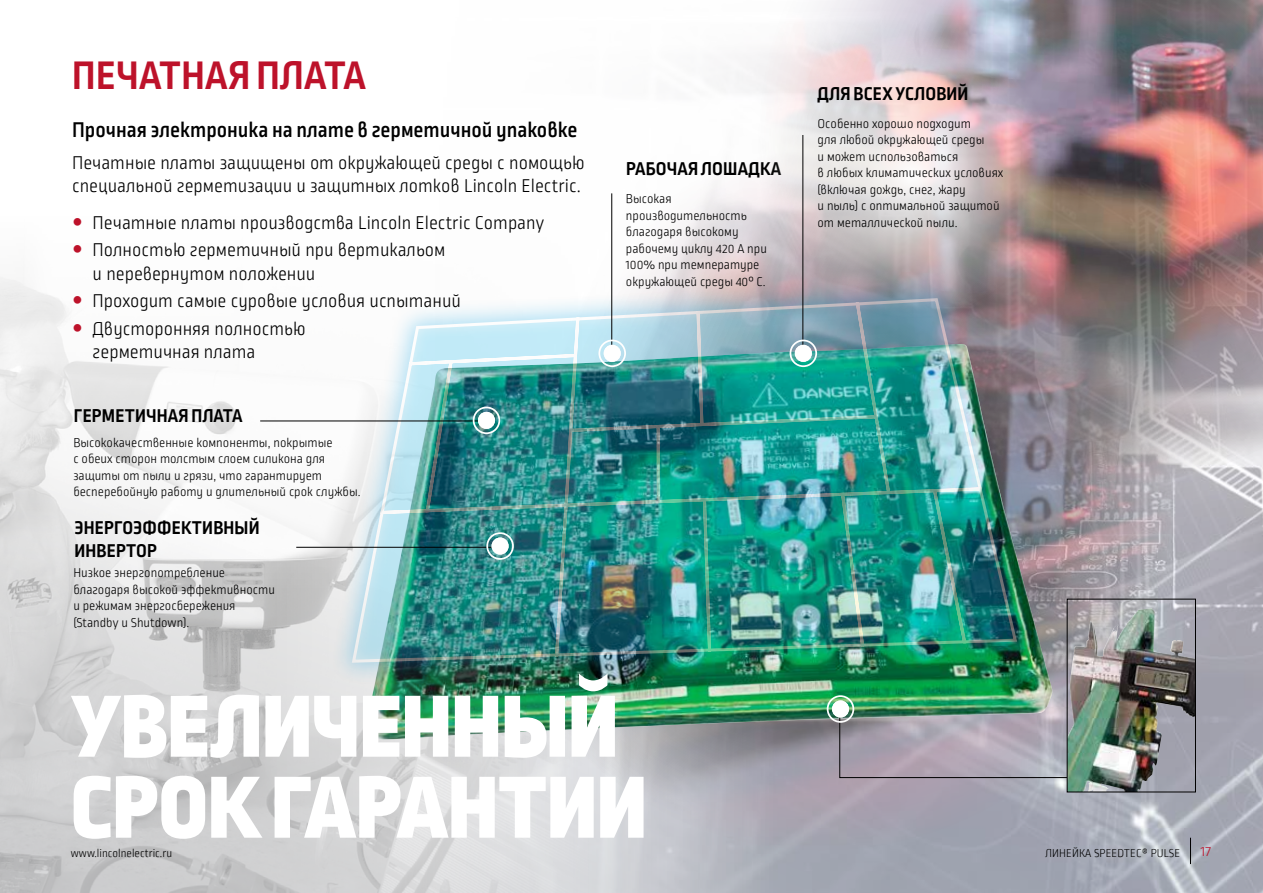
<style>
.page{position:relative;width:1263px;height:893px;background:#fff}
.page>*{position:absolute;margin:0;border:0;box-sizing:border-box;transform-origin:0 0}
.t1{font:900 93px "Ropa Sans Pro";letter-spacing:.01em;color:#fff}
.t2{font:700 42px "Ropa Sans Pro";letter-spacing:.01em;color:#bd122a}
.t3{font:500 22.5px "Ropa Sans Pro";color:#000}
.t4{font:300 19.5px/27.6px "Ropa Sans Pro";color:#000}
.t5{font:700 19.5px/23.4px "Ropa Sans Pro";letter-spacing:.01em;color:#000}
.t6{font:300 15px "Ropa Sans PTT";color:#bd122a}
.t7{font:300 13.5px/16.5px "Ropa Sans Pro";color:#000}
.t8{font:300 12px "Ropa Sans PTT";letter-spacing:.005em;color:#000}
</style>
<div class="page">
<img style="left:0;top:0;width:1263px;height:893px">
<svg style="left:839px;top:707px;width:228px;height:71px;background:#a1a0a7"></svg>
<hr style="left:611px;top:193px;width:1px;height:160px;background:#000">
<div style="left:604px;top:345px;width:17px;height:17px;background:#fff;border-radius:50%"></div>
<div style="left:598px;top:340px;width:28px;height:27px;border:2px solid #fff;border-radius:50%"></div>
<div style="left:604px;top:345px;width:17px;height:17px;border:5px solid #fff;border-radius:50%"></div>
<img style="left:1110px;top:608px;width:41px;height:33px">
<div style="left:1067px;top:599px;width:129px;height:193px;border:1px solid #000"></div>
<div style="left:832px;top:700px;width:17px;height:17px;background:#fff;border-radius:50%"></div>
<div style="left:827px;top:695px;width:27px;height:28px;border:2px solid #fff;border-radius:50%"></div>
<div style="left:832px;top:700px;width:17px;height:17px;border:5px solid #fff;border-radius:50%"></div>
<hr style="left:260px;top:421px;width:226px;height:1px;background:#000">
<div style="left:478px;top:412px;width:17px;height:17px;background:#fff;border-radius:50%"></div>
<div style="left:473px;top:407px;width:27px;height:27px;border:2px solid #fff;border-radius:50%"></div>
<div style="left:478px;top:412px;width:17px;height:17px;border:5px solid #fff;border-radius:50%"></div>
<hr style="left:296px;top:547px;width:204px;height:1px;background:#000">
<div style="left:492px;top:537px;width:17px;height:18px;background:#fff;border-radius:50%"></div>
<div style="left:486px;top:532px;width:28px;height:28px;border:2px solid #fff;border-radius:50%"></div>
<div style="left:492px;top:537px;width:17px;height:18px;border:5px solid #fff;border-radius:50%"></div>
<svg style="left:769px;top:33px;width:285px;height:284px;background:#cabfc2"></svg>
<hr style="left:803px;top:135px;width:1px;height:218px;background:#000">
<div style="left:795px;top:345px;width:17px;height:17px;background:#fff;border-radius:50%"></div>
<div style="left:789px;top:340px;width:28px;height:27px;border:2px solid #fff;border-radius:50%"></div>
<div style="left:795px;top:345px;width:17px;height:17px;border:5px solid #fff;border-radius:50%"></div>
<svg style="left:1190px;top:838px;width:1px;height:26px"></svg>
<svg style="left:74px;top:218px;width:7px;height:7px"></svg>
<svg style="left:74px;top:245px;width:7px;height:8px"></svg>
<svg style="left:74px;top:296px;width:7px;height:8px"></svg>
<svg style="left:74px;top:324px;width:7px;height:8px"></svg>
<h2 class="t2" style="left:72px;top:51px;width:295px">ПЕЧАТНАЯ ПЛАТА</h2>
<h3 class="t3" style="left:72px;top:117px;width:507px">Прочная электроника на плате в герметичной упаковке</h3>
<h3 class="t4" style="left:72px;top:152px;width:514px;line-height:23.4px">Печатные платы защищены от окружающей среды с помощью специальной герметизации и защитных лотков Lincoln Electric.</h3>
<h3 class="t4" style="left:93px;top:210px;width:453px">Печатные платы производства Lincoln Electric Company<br>Полностью герметичный при вертикальом</h3>
<h3 class="t4" style="left:93px;top:261px;width:370px">и перевернутом положении<br>Проходит самые суровые условия испытаний<br>Двусторонняя полностью</h3>
<h3 class="t4" style="left:93px;top:339px;width:164px">герметичная плата</h3>
<h3 class="t5" style="left:626px;top:158px;width:157px">РАБОЧАЯ ЛОШАДКА</h3>
<p class="t7" style="left:626px;top:191px;width:142px">Высокая производительность благодаря высокому рабочему циклу 420 А при<br>100% при температуре окружающей среды 40° C.</p>
<h3 class="t5" style="left:74px;top:405px;width:170px">ГЕРМЕТИЧНАЯ ПЛАТА</h3>
<p class="t7" style="left:73px;top:435px;width:289px">Высококачественные компоненты, покрытые<br>с обеих сторон толстым слоем силикона для защиты от пыли и грязи, что гарантирует бесперебойную работу и длительный срок службы.</p>
<h3 class="t5" style="left:74px;top:517px;width:187px">ЭНЕРГОЭФФЕКТИВНЫЙ<br>ИНВЕРТОР</h3>
<p class="t7" style="left:73px;top:566px;width:203px">Низкое энергопотребление благодаря высокой эффективности и режимам энергосбережения (Standby и Shutdown).</p>
<h1 class="t1" style="left:71px;top:670px;width:548px">УВЕЛИЧЕННЫЙ</h1>
<h1 class="t1" style="left:71px;top:751px;width:576px">СРОК ГАРАНТИИ</h1>
<p class="t8" style="left:71px;top:847px;width:103px">www.lincolnelectric.ru</p>
<h3 class="t5" style="left:818px;top:83px;width:152px">ДЛЯ ВСЕХ УСЛОВИЙ</h3>
<p class="t7" style="left:817px;top:116px;width:187px">Особенно хорошо подходит<br>для любой окружающей среды<br>и может использоваться<br>в любых климатических условиях (включая дождь, снег, жару<br>и пыль) с оптимальной защитой от металлической пыли.</p>
<p class="t8" style="left:1045px;top:847px;width:136px">ЛИНЕЙКА SPEEDTEC® PULSE</p>
<p class="t6" style="left:1201px;top:843px;width:12px">17</p>
</div>
